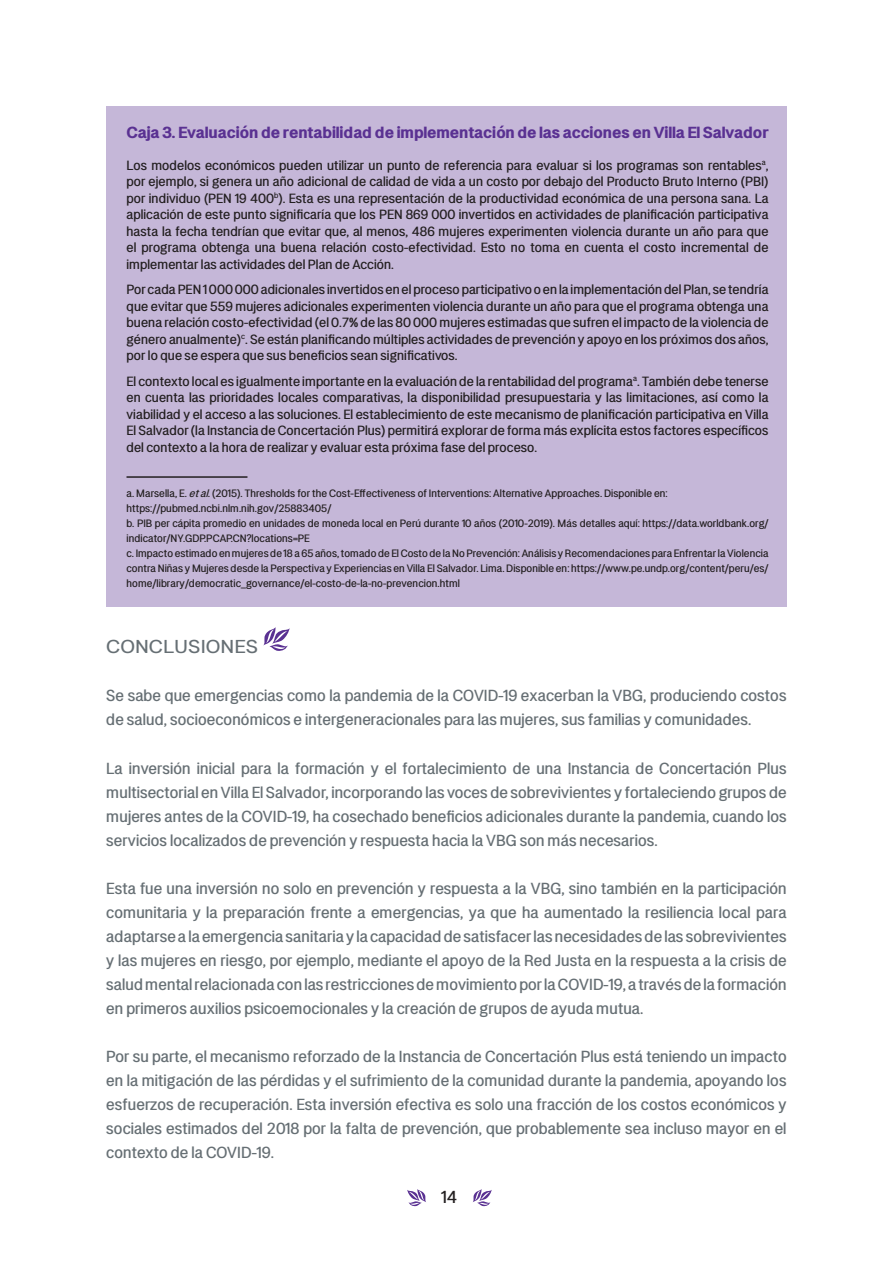
<style>
.page{position:relative;width:893px;height:1263px;background:#fff}
.page>*{position:absolute;margin:0;border:0;box-sizing:border-box;transform-origin:0 0}
.t1{font:500 21px "LT Amber Extended";color:#666f74}
.t2{font:500 19.5px "LT Amber";color:#231f20}
.t3{font:500 18px/24px "LT Amber";color:#666f74;text-align:justify}
.t4{font:700 18px "LT Amber";color:#5a3192}
.t5{font:500 15px/16.5px "LT Amber";color:#231f20;text-align:justify}
.t6{font:500 12px/15px "LT Amber";color:#231f20}
.s1{font-style:italic}
</style>
<div class="page">
<svg style="left:473px;top:1189px;width:19px;height:17px"></svg>
<svg style="left:407px;top:1189px;width:19px;height:17px"></svg>
<div style="left:106px;top:106px;width:681px;height:501px;background:#c5b7d8"></div>
<svg style="left:263px;top:627px;width:27px;height:24px"></svg>
<hr style="left:126px;top:476px;width:121px;height:2px;background:#231f20">
<p class="t4" style="left:126px;top:122px;width:644px">Caja 3. Evaluación de rentabilidad de implementación de las acciones en Villa El Salvador</p>
<p class="t5" style="left:126px;top:157px;width:644px">Los modelos económicos pueden utilizar un punto de referencia para evaluar si los programas son rentables<sup>a</sup>, por ejemplo, si genera un año adicional de calidad de vida a un costo por debajo del Producto Bruto Interno (PBI) por individuo (PEN 19 400<sup>b</sup>). Esta es una representación de la productividad económica de una persona sana. La aplicación de este punto significaría que los PEN 869 000 invertidos en actividades de planificación participativa hasta la fecha tendrían que evitar que, al menos, 486 mujeres experimenten violencia durante un año para que el programa obtenga una buena relación costo-efectividad. Esto no toma en cuenta el costo incremental de implementar las actividades del Plan de Acción.</p>
<p class="t5" style="left:126px;top:281px;width:644px">Por cada PEN 1 000 000 adicionales invertidos en el proceso participativo o en la implementación del Plan, se tendría que evitar que 559 mujeres adicionales experimenten violencia durante un año para que el programa obtenga una buena relación costo-efectividad (el 0.7% de las 80 000 mujeres estimadas que sufren el impacto de la violencia de género anualmente)<sup>c</sup>. Se están planificando múltiples actividades de prevención y apoyo en los próximos dos años, por lo que se espera que sus beneficios sean significativos.</p>
<p class="t5" style="left:126px;top:373px;width:644px">El contexto local es igualmente importante en la evaluación de la rentabilidad del programa<sup>a</sup>. También debe tenerse en cuenta las prioridades locales comparativas, la disponibilidad presupuestaria y las limitaciones, así como la viabilidad y el acceso a las soluciones. El establecimiento de este mecanismo de planificación participativa en Villa El Salvador (la Instancia de Concertación Plus) permitirá explorar de forma más explícita estos factores específicos del contexto a la hora de realizar y evaluar esta próxima fase del proceso.</p>
<p class="t6" style="left:126px;top:486px;width:543px">a. Marsella, E. <span class="s1">etal.</span>(2015). Thresholds for the Cost-Effectiveness of Interventions: Alternative Approaches. Disponible en:</p>
<p class="t6" style="left:126px;top:501px;width:206px">https://pubmed.ncbi.nlm.nih.gov/25883405/</p>
<p class="t6" style="left:126px;top:516px;width:644px">b. PIB per cápita promedio en unidades de moneda local en Perú durante 10 años (2010-2019). Más detalles aquí: https://data.worldbank.org/ indicator/NY.GDP.PCAP.CN?locations=PE</p>
<p class="t6" style="left:126px;top:546px;width:644px;text-align:justify">c. Impacto estimado en mujeres de 18 a 65 años, tomado de El Costo de la No Prevención: Análisis y Recomendaciones para Enfrentar la Violencia contra Niñas y Mujeres desde la Perspectiva y Experiencias en Villa El Salvador. Lima. Disponible en: https://www.pe.undp.org/content/peru/es/ home/library/democratic_governance/el-costo-de-la-no-prevencion.html</p>
<p class="t1" style="left:106px;top:636px;width:153px">CONCLUSIONES</p>
<p class="t3" style="left:106px;top:684px;width:682px">Se sabe que emergencias como la pandemia de la COVID-19 exacerban la VBG, produciendo costos de salud, socioeconómicos e intergeneracionales para las mujeres, sus familias y comunidades.</p>
<p class="t3" style="left:106px;top:756px;width:682px">La inversión inicial para la formación y el fortalecimiento de una Instancia de Concertación Plus multisectorial en Villa El Salvador, incorporando las voces de sobrevivientes y fortaleciendo grupos de mujeres antes de la COVID-19, ha cosechado beneficios adicionales durante la pandemia, cuando los servicios localizados de prevención y respuesta hacia la VBG son más necesarios.</p>
<p class="t3" style="left:106px;top:876px;width:682px">Esta fue una inversión no solo en prevención y respuesta a la VBG, sino también en la participación comunitaria y la preparación frente a emergencias, ya que ha aumentado la resiliencia local para adaptarse a la emergencia sanitaria y la capacidad de satisfacer las necesidades de las sobrevivientes y las mujeres en riesgo, por ejemplo, mediante el apoyo de la Red Justa en la respuesta a la crisis de salud mental relacionada con las restricciones de movimiento por la COVID-19, a través de la formación en primeros auxilios psicoemocionales y la creación de grupos de ayuda mutua.</p>
<p class="t3" style="left:106px;top:1044px;width:682px">Por su parte, el mecanismo reforzado de la Instancia de Concertación Plus está teniendo un impacto en la mitigación de las pérdidas y el sufrimiento de la comunidad durante la pandemia, apoyando los esfuerzos de recuperación. Esta inversión efectiva es solo una fracción de los costos económicos y sociales estimados del 2018 por la falta de prevención, que probablemente sea incluso mayor en el contexto de la COVID-19.</p>
<p class="t2" style="left:442px;top:1186px;width:17px">14</p>
</div>
